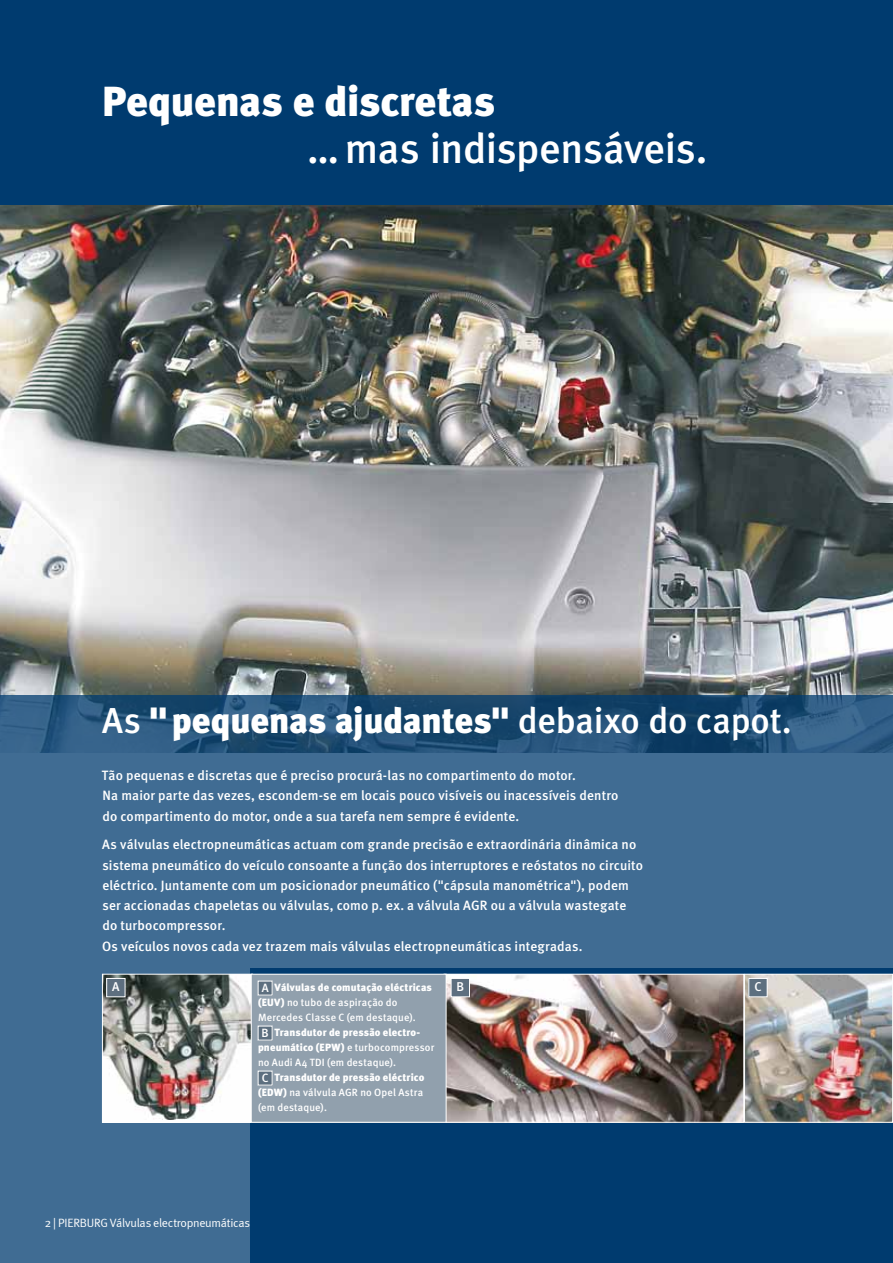
<style>
.page{position:relative;width:893px;height:1263px;background:#fff}
.page>*{position:absolute;margin:0;border:0;box-sizing:border-box;transform-origin:0 0}
.t1{font:500 42px "Meta";letter-spacing:-.01em;color:#fff}
.t2{font:900 42px "Meta";letter-spacing:-.005em;color:#fff}
.t3{font:900 36px "Meta";letter-spacing:-.005em;color:#fff}
.t4{font:500 13.5px/20.2px "Meta";letter-spacing:.01em;color:#fff}
.t5{font:500 12.75px "Meta";color:#fff}
.t6{font:12px "Meta Normal";letter-spacing:-.02em;color:#fff}
.t7{font:500 10.5px "Meta";letter-spacing:.02em;color:#fff}
.t8{font:900 10.5px "Meta";letter-spacing:.01em;color:#fff}
.s1{font-weight:500}
.s2{font-weight:500;font-size:12px}
.s3{font-weight:900}
</style>
<div class="page">
<img style="left:0;top:204px;width:893px;height:491px">
<svg style="left:0;top:695px;width:893px;height:568px;background:#3a678e"></svg>
<div style="left:251px;top:968px;width:642px;height:295px;background:#003b6f"></div>
<img style="left:446px;top:976px;width:445px;height:145px">
<div style="left:744px;top:974px;width:149px;height:149px;border:1px solid #fff"></div>
<div style="left:444px;top:974px;width:300px;height:149px;border:1px solid #fff"></div>
<img style="left:104px;top:976px;width:147px;height:143px">
<div style="left:102px;top:974px;width:151px;height:149px;border:1px solid #fff"></div>
<div style="left:107px;top:978px;width:18px;height:19px;background:#5d6f7f"></div>
<div style="left:106px;top:978px;width:19px;height:19px;border:1px solid #fff"></div>
<div style="left:451px;top:978px;width:18px;height:19px;background:#5d6f7f"></div>
<div style="left:451px;top:978px;width:19px;height:19px;border:1px solid #fff"></div>
<div style="left:749px;top:978px;width:18px;height:19px;background:#5d6f7f"></div>
<div style="left:748px;top:978px;width:19px;height:19px;border:1px solid #fff"></div>
<div style="left:0;top:0;width:893px;height:204px;background:#003b6f"></div>
<div style="left:251px;top:974px;width:195px;height:148px;background:#91a0ad"></div>
<div style="left:258px;top:981px;width:14px;height:14px;background:#5d6f7f"></div>
<div style="left:258px;top:1026px;width:14px;height:14px;background:#5d6f7f"></div>
<div style="left:258px;top:1071px;width:14px;height:14px;background:#5d6f7f"></div>
<div style="left:251px;top:974px;width:195px;height:149px;border:1px solid #fff"></div>
<h1 class="t2" style="left:102px;top:77px;width:395px">Pequenas e discretas</h1>
<h1 class="t1" style="left:307px;top:124px;width:402px">…mas indispensáveis.</h1>
<h2 class="t3" style="left:102px;top:699px;width:691px"><span class="s1">As</span> "pequenas ajudantes" <span class="s1">debaixo do capot.</span></h2>
<p class="t4" style="left:102px;top:765px;width:518px">Tão pequenas e discretas que é preciso procurá-las no compartimento do motor.<br>Na maior parte das vezes, escondem-se em locais pouco visíveis ou inacessíveis dentro do compartimento do motor, onde a sua tarefa nem sempre é evidente.</p>
<p class="t4" style="left:102px;top:835px;width:542px">As válvulas electropneumáticas actuam com grande precisão e extraordinária dinâmica no sistema pneumático do veículo consoante a função dos interruptores e reóstatos no circuito eléctrico. Juntamente com um posicionador pneumático ("cápsula manométrica"), podem ser accionadas chapeletas ou válvulas, como p. ex. a válvula AGR ou a válvula wastegate do turbocompressor.<br>Os veículos novos cada vez trazem mais válvulas electropneumáticas integradas.</p>
<p class="t5" style="left:112px;top:979px;width:9px">A</p>
<p class="t5" style="left:456px;top:979px;width:9px">B</p>
<p class="t5" style="left:754px;top:979px;width:9px">C</p>
<p class="t8" style="left:262px;top:981px;width:172px"><span class="s2">A</span> Válvulas de comutação eléctricas</p>
<p class="t7" style="left:258px;top:996px;width:141px"><span class="s3">(EUV)</span> no tubo de aspiração do</p>
<p class="t7" style="left:258px;top:1011px;width:159px">Mercedes Classe C (em destaque).</p>
<p class="t8" style="left:262px;top:1026px;width:160px"><span class="s2">B</span> Transdutor de pressão electro-</p>
<p class="t7" style="left:258px;top:1041px;width:178px"><span class="s3">pneumático (EPW)</span> e turbocompressor</p>
<p class="t7" style="left:258px;top:1056px;width:140px">no Audi A4 TDI (em destaque).</p>
<p class="t8" style="left:262px;top:1071px;width:164px"><span class="s2">C</span> Transdutor de pressão eléctrico</p>
<p class="t7" style="left:258px;top:1086px;width:167px"><span class="s3">(EDW)</span> na válvula AGR no Opel Astra</p>
<p class="t7" style="left:258px;top:1101px;width:70px">(em destaque).</p>
<p class="t6" style="left:45px;top:1216px;width:207px">2 | PIERBURG Válvulas electropneumáticas</p>
</div>
